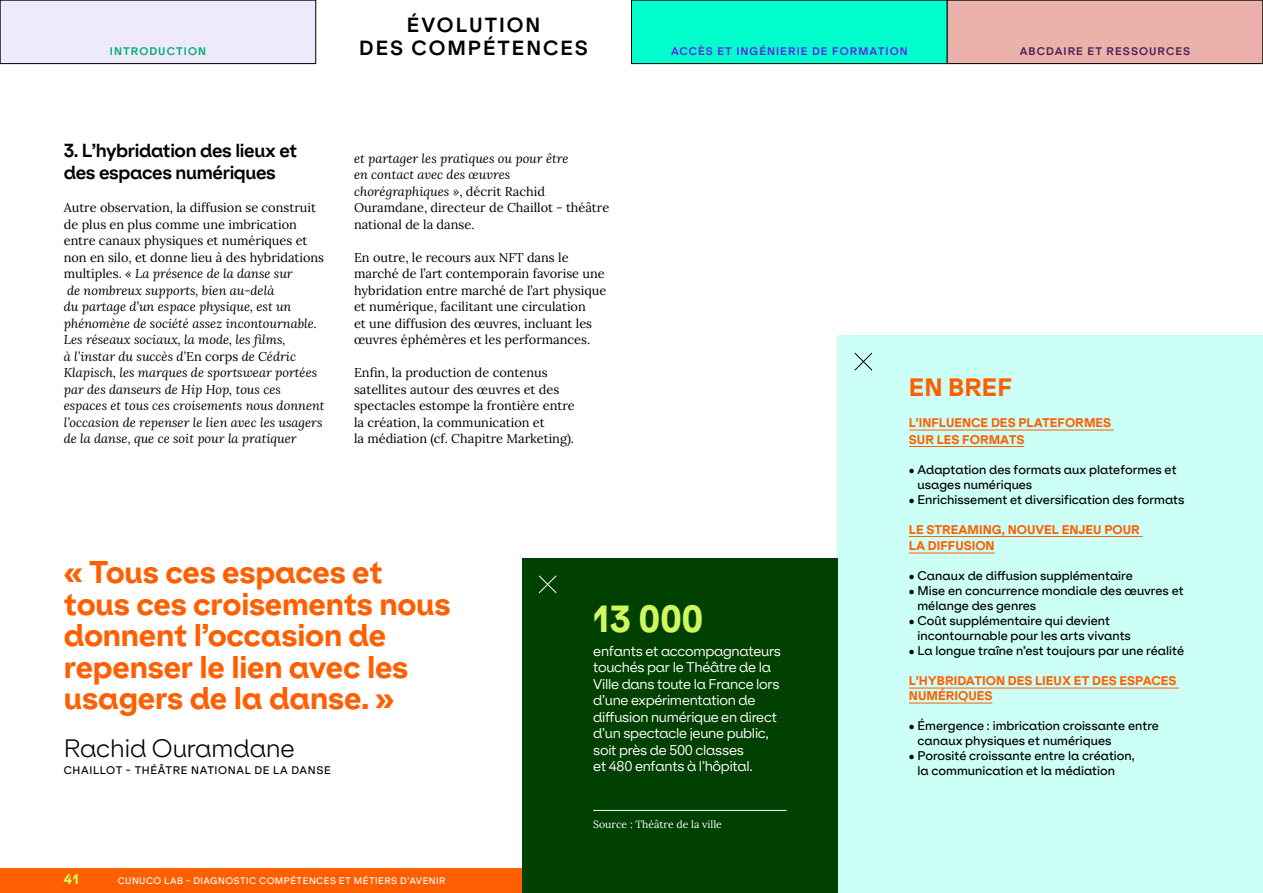
<style>
.page{position:relative;width:1263px;height:893px;background:#fff}
.page>*{position:absolute;margin:0;border:0;box-sizing:border-box;transform-origin:0 0}
.t1{font:800 36px "ES Klarheit Kurrent";color:#cff85e}
.t2{font:800 30px/31.5px "ES Klarheit Kurrent";letter-spacing:-.01em;color:#ff5f00}
.t3{font:200 24px "ES Klarheit Kurrent";color:#000}
.t4{font:800 24px "ES Klarheit Kurrent";color:#ff5f00}
.t5{font:700 19.5px "ES Klarheit Kurrent";letter-spacing:.1em;color:#000}
.t6{font:700 18px/21.6px "ES Klarheit Kurrent";letter-spacing:-.02em;color:#000}
.t7{font:13.5px/16.5px "ES Klarheit Kurrent";letter-spacing:-.02em;color:#fff}
.t8{font:800 13.5px "ES Klarheit Kurrent";color:#cff85e}
.t9{font:12.75px/16.5px "Lora";color:#000}
.t10{font:italic 12.75px/16.5px "Lora";color:#000}
.t11{font:500 12px/15px "ES Klarheit Kurrent";color:#000}
.t12{font:800 12px/16.5px "ES Klarheit Kurrent";color:#ff5f00}
.t13{font:500 10.5px "ES Klarheit Kurrent";letter-spacing:.06em;color:#000}
.t14{font:700 10.5px "ES Klarheit Kurrent";letter-spacing:.1em;color:#6222eb}
.t15{font:10.5px "Lora";color:#fff}
.t16{font:700 10.5px "ES Klarheit Kurrent";letter-spacing:.1em;color:#472158}
.t17{font:700 10.5px "ES Klarheit Kurrent";letter-spacing:.1em;color:#00af6e}
.t18{font:500 9px "ES Klarheit Kurrent";letter-spacing:.05em;color:#fff}
.s1{font-style:italic}
.s2{font-style:normal}
</style>
<div class="page">
<div style="left:0;top:868px;width:1263px;height:25px;background:#ff5f00"></div>
<div style="left:838px;top:336px;width:425px;height:557px;background:#ccfff5"></div>
<svg style="left:854px;top:352px;width:18px;height:19px"></svg>
<hr style="left:909px;top:430px;width:205px;height:1px;background:#ff5f00">
<hr style="left:909px;top:446px;width:115px;height:1px;background:#ff5f00">
<hr style="left:909px;top:536px;width:234px;height:1px;background:#ff5f00">
<hr style="left:909px;top:553px;width:86px;height:1px;background:#ff5f00">
<hr style="left:909px;top:688px;width:270px;height:1px;background:#ff5f00">
<hr style="left:909px;top:703px;width:83px;height:1px;background:#ff5f00">
<div style="left:522px;top:559px;width:316px;height:334px;background:#004000"></div>
<svg style="left:538px;top:575px;width:19px;height:18px"></svg>
<hr style="left:593px;top:810px;width:194px;height:1px;background:#fff">
<div style="left:0;top:0;width:316px;height:64px;background:#efe9fd"></div>
<div style="left:0;top:0;width:316px;height:64px;border:1px solid #000"></div>
<div style="left:631px;top:0;width:316px;height:64px;background:#00ffcd"></div>
<div style="left:631px;top:0;width:316px;height:64px;border:1px solid #000"></div>
<div style="left:947px;top:0;width:316px;height:64px;background:#ecb1aa"></div>
<div style="left:947px;top:0;width:316px;height:64px;border:1px solid #000"></div>
<h3 class="t5" style="left:407px;top:9px;width:135px">ÉVOLUTION</h3>
<p class="t17" style="left:110px;top:42px;width:98px">INTRODUCTION</p>
<h3 class="t5" style="left:359px;top:32px;width:230px">DES COMPÉTENCES</h3>
<p class="t14" style="left:671px;top:42px;width:238px">ACCÈS ET INGÉNIERIE DE FORMATION</p>
<p class="t16" style="left:1020px;top:42px;width:172px">ABCDAIRE ET RESSOURCES</p>
<p class="t6" style="left:64px;top:138px;width:235px">3. L’hybridation des lieux et des espaces numériques</p>
<p class="t9" style="left:64px;top:199px;width:262px">Autre observation, la diffusion se construit de plus en plus comme une imbrication entre canaux physiques et numériques et non en silo, et donne lieu à des hybridations multiples. <span class="s1">« La présence de la danse sur</span></p>
<p class="t10" style="left:64px;top:282px;width:255px">de nombreux supports, bien au-delà<br>du partage d’un espace physique, est un phénomène de société assez incontournable.<br>Les réseaux sociaux, la mode, les films,</p>
<p class="t10" style="left:64px;top:348px;width:262px">à l’instar du succès d’<span class="s2">En corps</span> de Cédric Klapisch, les marques de sportswear portées par des danseurs de Hip Hop, tous ces espaces et tous ces croisements nous donnent l’occasion de repenser le lien avec les usagers de la danse, que ce soit pour la pratiquer</p>
<p class="t10" style="left:354px;top:150px;width:216px">et partager les pratiques ou pour être</p>
<p class="t9" style="left:354px;top:166px;width:257px"><span class="s1">en contact avec des œuvres<br>chorégraphiques »</span>, décrit Rachid<br>Ouramdane, directeur de Chaillot - théâtre national de la danse.</p>
<p class="t9" style="left:354px;top:248px;width:254px">En outre, le recours aux NFT dans le marché de l’art contemporain favorise une hybridation entre marché de l’art physique et numérique, facilitant une circulation<br>et une diffusion des œuvres, incluant les œuvres éphémères et les performances.</p>
<p class="t9" style="left:354px;top:364px;width:222px">Enfin, la production de contenus satellites autour des œuvres et des spectacles estompe la frontière entre la création, la communication et<br>la médiation (cf. Chapitre Marketing).</p>
<p class="t2" style="left:64px;top:554px;width:388px">« Tous ces espaces et tous ces croisements nous donnent l’occasion de repenser le lien avec les usagers de la danse. »</p>
<p class="t3" style="left:64px;top:729px;width:233px">Rachid Ouramdane</p>
<p class="t13" style="left:64px;top:761px;width:269px">CHAILLOT - THÉÂTRE NATIONAL DE LA DANSE</p>
<p class="t8" style="left:64px;top:868px;width:17px">41</p>
<p class="t18" style="left:118px;top:874px;width:329px">CUNUCO LAB - DIAGNOSTIC COMPÉTENCES ET MÉTIERS D’AVENIR</p>
<p class="t1" style="left:593px;top:590px;width:112px">13 000</p>
<p class="t7" style="left:593px;top:641px;width:189px">enfants et accompagnateurs touchés par le Théâtre de la<br>Ville dans toute la France lors d’une expérimentation de diffusion numérique en direct d’un spectacle jeune public, soit près de 500 classes<br>et 480 enfants à l’hôpital.</p>
<p class="t15" style="left:593px;top:816px;width:130px">Source : Théâtre de la ville</p>
<p class="t4" style="left:909px;top:367px;width:105px">EN BREF</p>
<p class="t12" style="left:909px;top:413px;width:204px">L’INFLUENCE DES PLATEFORMES<br>SUR LES FORMATS</p>
<p class="t11" style="left:917px;top:460px;width:261px;text-indent:-9px">• Adaptation des formats aux plateformes et usages numériques</p>
<p class="t11" style="left:909px;top:490px;width:277px">• Enrichissement et diversification des formats</p>
<p class="t12" style="left:909px;top:520px;width:233px">LE STREAMING, NOUVEL ENJEU POUR</p>
<p class="t12" style="left:909px;top:536px;width:87px">LA DIFFUSION</p>
<p class="t11" style="left:909px;top:567px;width:225px">• Canaux de diffusion supplémentaire</p>
<p class="t11" style="left:917px;top:582px;width:268px;text-indent:-9px">• Mise en concurrence mondiale des œuvres et mélange des genres</p>
<p class="t11" style="left:917px;top:612px;width:215px;text-indent:-9px">• Coût supplémentaire qui devient incontournable pour les arts vivants</p>
<p class="t11" style="left:909px;top:642px;width:277px">• La longue traîne n’est toujours par une réalité</p>
<p class="t12" style="left:909px;top:672px;width:269px;line-height:15px">L’HYBRIDATION DES LIEUX ET DES ESPACES<br>NUMÉRIQUES</p>
<p class="t11" style="left:917px;top:717px;width:243px;text-indent:-9px">• Émergence : imbrication croissante entre canaux physiques et numériques</p>
<p class="t11" style="left:917px;top:747px;width:219px;text-indent:-9px">• Porosité croissante entre la création, la communication et la médiation</p>
</div>
